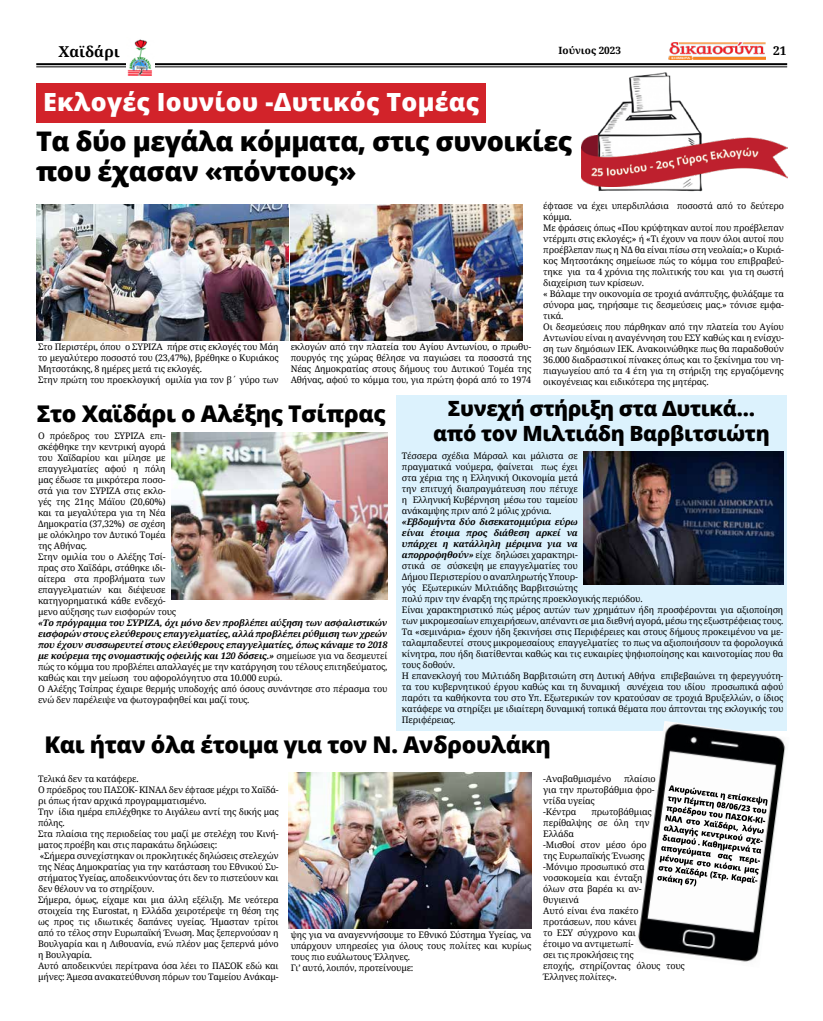
<style>
.page{position:relative;width:823px;height:1021px;background:#fff}
.page>*{position:absolute;margin:0;border:0;box-sizing:border-box;transform-origin:0 0}
.t1{font:800 27px/30px "Open Sans";letter-spacing:-.02em;color:#000}
.t2{font:800 25px "Open Sans";letter-spacing:.01em;color:#fff}
.t3{font:800 23px "Open Sans";letter-spacing:-.02em;color:#000}
.t4{font:800 21px/25px "Open Sans";letter-spacing:-.02em;color:#000;text-align:center}
.t5{font:700 15px "Noto Serif";color:#000}
.t6{font:700 12px "Noto Serif";color:#000}
.t7{font:700 10px "Noto Serif";color:#000}
.t8{font:9px/11px "Noto Serif";letter-spacing:-.02em;color:#000}
.s1{font-weight:700;font-style:italic}
</style>
<div class="page">
<hr style="left:36px;top:63px;width:750px;height:2px;background:#000">
<hr style="left:36px;top:66px;width:750px;height:1px;background:#000">
<img style="left:668px;top:43px;width:97px;height:16px">
<img style="left:126px;top:39px;width:28px;height:37px">
<div style="left:396px;top:395px;width:391px;height:336px;background:#dcf2fd"></div>
<img style="left:597px;top:72px;width:105px;height:120px">
<div style="left:36px;top:83px;width:450px;height:39px;background:#d2232a"></div>
<img style="left:581px;top:135px;width:206px;height:52px">
<img style="left:36px;top:205px;width:252px;height:135px">
<img style="left:290px;top:205px;width:232px;height:135px">
<img style="left:171px;top:433px;width:216px;height:166px">
<img style="left:638px;top:721px;width:148px;height:241px">
<img style="left:288px;top:772px;width:243px;height:156px">
<svg style="left:657px;top:785px;width:110px;height:101px"></svg>
<img style="left:583px;top:451px;width:200px;height:133px">
<h3 class="t5" style="left:58px;top:41px;width:63px">Χαϊδάρι</h3>
<p class="t7" style="left:558px;top:44px;width:64px">Ιούνιος 2023</p>
<h3 class="t6" style="left:772px;top:43px;width:15px">21</h3>
<h2 class="t2" style="left:43px;top:82px;width:437px">Εκλογές Ιουνίου -Δυτικός Τομέας</h2>
<h1 class="t1" style="left:36px;top:125px;width:537px">Τα δύο μεγάλα κόμματα, στις συνοικίες που έχασαν «πόντους»</h1>
<p class="t8" style="left:38px;top:340px;width:242px">Στο Περιστέρι, όπου ο ΣΥΡΙΖΑ πήρε στις εκλογές του Μάη το μεγαλύτερο ποσοστό του (23,47%), βρέθηκε ο Κυριάκος Μητσοτάκης, 8 ημέρες μετά τις εκλογές.<br>Στην πρώτη του προεκλογική ομιλία για τον β΄ γύρο των</p>
<p class="t8" style="left:290px;top:341px;width:242px;text-align:justify">εκλογών από την πλατεία του Αγίου Αντωνίου, ο πρωθυ&shy;πουργός της χώρας θέλησε να παγιώσει τα ποσοστά της Νέας Δημοκρατίας στους δήμους του Δυτικού Τομέα της Αθήνας, αφού το κόμμα του, για πρώτη φορά από το 1974</p>
<p class="t8" style="left:543px;top:200px;width:242px">έφτασε να έχει υπερδιπλάσια ποσοστά από το δεύτερο κόμμα.<br>Με φράσεις όπως «Που κρύφτηκαν αυτοί που προέβλεπαν ντέρμπι στις εκλογές;» ή «Τι έχουν να πουν όλοι αυτοί που προέβλεπαν πως η ΝΔ θα είναι πίσω στη νεολαία;» ο Κυριά&shy;κος Μητσοτάκης σημείωσε πώς το κόμμα του επιβραβεύ&shy;τηκε για τα 4 χρόνια της πολιτικής του και για τη σωστή διαχείριση των κρίσεων.<br>« Βάλαμε την οικονομία σε τροχιά ανάπτυξης, φυλάξαμε τα σύνορα μας, τηρήσαμε τις δεσμεύσεις μας.» τόνισε εμφα&shy;τικά.<br>Οι δεσμεύσεις που πάρθηκαν από την πλατεία του Αγίου Αντωνίου είναι η αναγέννηση του ΕΣΥ καθώς και η ενίσχυ&shy;ση των δημόσιων ΙΕΚ. Ανακοινώθηκε πως θα παραδοθούν 36.000 διαδραστικοί πίνακες όπως και το ξεκίνημα του νη&shy;πιαγωγείου από τα 4 έτη για τη στήριξη της εργαζόμενης οικογένειας και ειδικότερα της μητέρας.</p>
<h3 class="t3" style="left:37px;top:396px;width:350px">Στο Χαϊδάρι ο Αλέξης Τσίπρας</h3>
<p class="t8" style="left:38px;top:430px;width:139px">Ο πρόεδρος του ΣΥΡΙΖΑ επι&shy;σκέφθηκε την κεντρική αγορά του Χαϊδαρίου και μίλησε με επαγγελματίες αφού η πόλη μας έδωσε τα μικρότερα ποσο&shy;στά για τον ΣΥΡΙΖΑ στις εκλο&shy;γές της 21ης Μάϊου (20,60%) και τα μεγαλύτερα για τη Νέα<br>Δημοκρατία (37,32%) σε σχέση με ολόκληρο τον Δυτικό Τομέα της Αθήνας.<br>Στην ομιλία του ο Αλέξης Τσί&shy;πρας στο Χαϊδάρι, στάθηκε ιδι&shy;αίτερα στα προβλήματα των επαγγελματιών και διέψευσε κατηγορηματικά κάθε ενδεχό&shy;μενο αύξησης των εισφορών τους</p>
<p class="t8" style="left:38px;top:617px;width:350px"><span class="s1">«Το πρόγραμμα του ΣΥΡΙΖΑ, όχι μόνο δεν προβλέπει αύξηση των ασφαλιστικών εισφορών στους ελεύθερους επαγγελματίες, αλλά προβλέπει ρύθμιση των χρεών που έχουν συσσωρευτεί στους ελεύθερους επαγγελματίες, όπως κάναμε το 2018 με κούρεμα της ονομαστικής οφειλής και 120 δόσεις.»</span> σημείωσε για να δεσμευτεί πώς το κόμμα του προβλέπει απαλλαγές με την κατάργηση του τέλους επιτηδεύματος, καθώς και την μείωση του αφορολόγητυο στα 10.000 ευρώ.<br>Ο Αλέξης Τσίπρας έχαιρε θερμής υποδοχής από όσους συνάντησε στο πέρασμα του ενώ δεν παρέλειψε να φωτογραφηθεί και μαζί τους.</p>
<h3 class="t4" style="left:433px;top:395px;width:338px">Συνεχή στήριξη στα Δυτικά… από τον Μιλτιάδη Βαρβιτσιώτη</h3>
<p class="t8" style="left:402px;top:449px;width:177px;text-align:justify">Τέσσερα σχέδια Μάρσαλ και μάλιστα σε πραγματικά νούμερα, φαίνεται πως έχει στα χέρια της η Ελληνική Οικονομία μετά την επιτυχή διαπραγμάτευση που πέτυχε η Ελληνική Κυβέρνηση μέσω του ταμείου ανάκαμψης πριν από 2 μόλις χρόνια.</p>
<p class="t8" style="left:402px;top:515px;width:383px"><span class="s1">«Εβδομήντα δύο δισεκατομμύρια εύρω<br>είναι έτοιμα προς διάθεση αρκεί να<br>υπάρχει η κατάλληλη μέριμνα για να<br>απορροφηθούν»</span> είχε δηλώσει χαρακτηρι-<br>στικά σε σύσκεψη με επαγγελματίες του<br>Δήμου Περιστερίου ο αναπληρωτής Υπουρ-<br>γός Εξωτερικών Μιλτιάδης Βαρβιτσιώτης<br>πολύ πριν την έναρξη της πρώτης προεκλογικής περιόδου.<br>Είναι χαρακτηριστικό πώς μέρος αυτών των χρημάτων ήδη προσφέρονται για αξιοποίηση των μικρομεσαίων επιχειρήσεων, απέναντι σε μια διεθνή αγορά, μέσω της εξωστρέφειας τους.<br>Τα «σεμινάρια» έχουν ήδη ξεκινήσει στις Περιφέρειες και στους δήμους προκειμένου να με&shy;ταλαμπαδευτεί στους μικρομεσαίους επαγγελματίες το πως να αξιοποιήσουν τα φορολογικά κίνητρα, που ήδη διατίθενται καθώς και τις ευκαιρίες ψηφιοποίησης και καινοτομίας που θα τους δοθούν.<br>Η επανεκλογή του Μιλτιάδη Βαρβιτσιώτη στη Δυτική Αθήνα επιβεβαιώνει τη φερεγγυότη&shy;τα του κυβερνητικού έργου καθώς και τη δυναμική συνέχεια του ιδίου προσωπικά αφού παρότι τα καθήκοντα του στο Υπ. Εξωτερικών τον κρατούσαν σε τροχιά Βρυξελλών, ο ίδιος κατάφερε να στηρίξει με ιδιαίτερη δυναμική τοπικά θέματα που άπτονται της εκλογικής του Περιφέρειας.</p>
<h3 class="t3" style="left:44px;top:727px;width:507px">Και ήταν όλα έτοιμα για τον Ν. Ανδρουλάκη</h3>
<p class="t8" style="left:38px;top:772px;width:242px">Τελικά δεν τα κατάφερε.<br>Ο πρόεδρος του ΠΑΣΟΚ- ΚΙΝΑΛ δεν έφτασε μέχρι το Χαϊδά&shy;ρι όπως ήταν αρχικά προγραμματισμένο.<br>Την ίδια ημέρα επιλέχθηκε το Αιγάλεω αντί της δικής μας πόλης.<br>Στα πλαίσια της περιοδείας του μαζί με στελέχη του Κινή&shy;ματος προέβη και στις παρακάτω δηλώσεις:<br>«Σήμερα συνεχίστηκαν οι προκλητικές δηλώσεις στελεχών της Νέας Δημοκρατίας για την κατάσταση του Εθνικού Συ&shy;στήματος Υγείας, αποδεικνύοντας ότι δεν το πιστεύουν και δεν θέλουν να το στηρίξουν.<br>Σήμερα, όμως, είχαμε και μια άλλη εξέλιξη. Με νεότερα στοιχεία της Eurostat, η Ελλάδα χειροτέρεψε τη θέση της ως προς τις ιδιωτικές δαπάνες υγείας. Ήμασταν τρίτοι από το τέλος στην Ευρωπαϊκή Ένωση. Μας ξεπερνούσαν η Βουλγαρία και η Λιθουανία, ενώ πλέον μας ξεπερνά μόνο η Βουλγαρία.<br>Αυτό αποδεικνύει περίτρανα όσα λέει το ΠΑΣΟΚ εδώ και μήνες: Άμεσα ανακατεύθυνση πόρων του Ταμείου Ανάκαμ-</p>
<p class="t8" style="left:290px;top:928px;width:242px">ψης για να αναγεννήσουμε το Εθνικό Σύστημα Υγείας, να υπάρχουν υπηρεσίες για όλους τους πολίτες και κυρίως τους πιο ευάλωτους Έλληνες.<br>Γι’ αυτό, λοιπόν, προτείνουμε:</p>
<p class="t8" style="left:543px;top:772px;width:114px;text-indent:81px">πλαίσιο για την πρωτοβάθμια φρο&shy;ντίδα υγείας<br>-Κέντρα</p>
<p class="t8" style="left:543px;top:772px;width:70px">-Αναβαθμισμένο</p>
<p class="t8" style="left:543px;top:805px;width:143px;text-indent:48px">πρωτοβάθμιας περίθαλψης σε όλη την<br>Ελλάδα<br>-Μισθοί στον μέσο όρο<br>της Ευρωπαϊκής Ένωσης<br>-Μόνιμο προσωπικό στα νοσοκομεία και ένταξη<br>όλων στα βαρέα κι αν-<br>θυγιεινά<br>Αυτό είναι ένα πακέτο προτάσεων, που κάνει<br>το ΕΣΥ σύγχρονο και<br>έτοιμο να αντιμετωπί-<br>σει τις προκλήσεις της<br>εποχής, στηρίζοντας όλους τους<br>Έλληνες πολίτες».</p>
</div>
